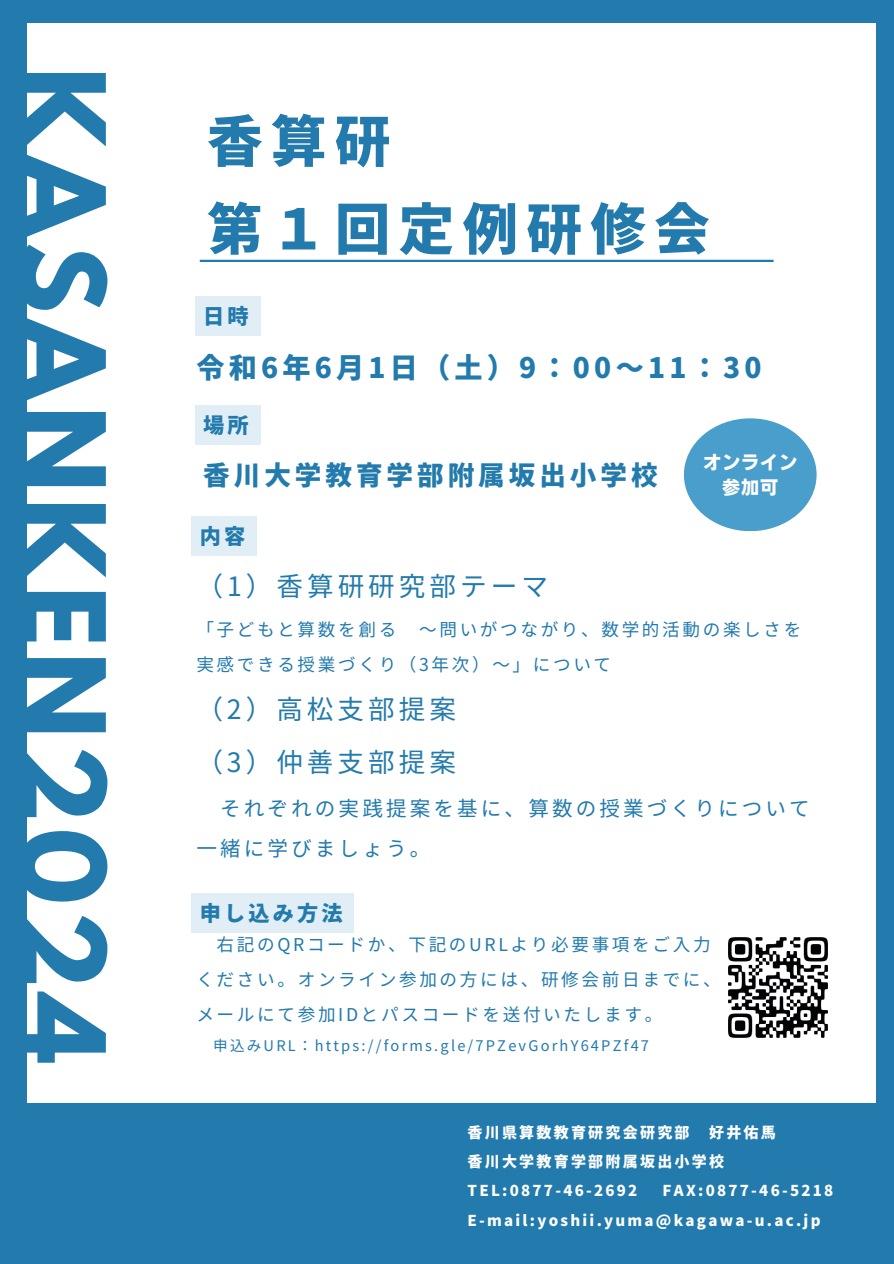
<style>
.page{position:relative;width:894px;height:1264px;background:#fff}
.page>*{position:absolute;margin:0;border:0;box-sizing:border-box;transform-origin:0 0}
.t1{font:700 105px "League Spartan";letter-spacing:.05em;color:#227aad}
.t2{font:900 55.5px/87.8px "Noto Sans JP";letter-spacing:.15em;color:#227aad}
.t3{font:900 28.05px "Noto Sans JP";letter-spacing:.15em;color:#227aad}
.t4{font:26.55px/52.8px "Noto Sans JP";letter-spacing:.15em;color:#227aad}
.t5{font:900 26.55px "Noto Sans JP";letter-spacing:.15em;color:#227aad}
.t6{font:900 21.15px "Noto Sans JP";letter-spacing:.15em;color:#227aad}
.t7{font:20.55px/40.5px "Noto Sans JP";letter-spacing:.15em;color:#227aad}
.t8{font:18px/24.8px "Nud Motoya Cedar Std W6";letter-spacing:.055em;color:#fff;text-align:center}
.t9{font:17.55px/34.8px "Noto Sans JP";letter-spacing:.15em;color:#227aad}
.t10{font:900 15px "Noto Sans JP";letter-spacing:.15em;color:#fff}
.t11{font:14.55px "Noto Sans JP";letter-spacing:.15em;color:#227aad}
</style>
<div class="page">
<div style="left:0;top:0;width:893px;height:1263px;background:#227aad"></div>
<div style="left:27px;top:23px;width:848px;height:1079px;background:#fff"></div>
<hr style="left:200px;top:260px;width:573px;height:2px;background:#227aad">
<div style="left:683px;top:418px;width:133px;height:113px;background:#4a9ecc;border-radius:50%"></div>
<img style="left:728px;top:937px;width:100px;height:101px">
<div style="left:195px;top:296px;width:65px;height:40px;background:#e1eef5"></div>
<div style="left:195px;top:404px;width:65px;height:40px;background:#e1eef5"></div>
<div style="left:191px;top:515px;width:66px;height:40px;background:#e1eef5"></div>
<div style="left:191px;top:893px;width:163px;height:39px;background:#e1eef5"></div>
<h6 class="t1" style="left:114px;top:67px;width:1001px;rotate:90deg">KASANKEN2024</h6>
<h3 class="t2" style="left:207px;top:94px;width:504px">香算研<br>第１回定例研修会</h3>
<h4 class="t6" style="left:203px;top:299px;width:47px">日時</h4>
<h5 class="t3" style="left:196px;top:345px;width:566px">令和6年6月 1日（土）9：00～11：30</h5>
<h3 class="t6" style="left:203px;top:408px;width:47px">場所</h3>
<h4 class="t5" style="left:203px;top:454px;width:455px">香川大学教育学部附属坂出小学校</h4>
<h2 class="t8" style="left:703px;top:450px;width:96px">オンライン参加可</h2>
<p class="t6" style="left:200px;top:519px;width:47px">内容</p>
<p class="t4" style="left:196px;top:559px;width:353px">（1）香算研研究部テーマ</p>
<p class="t9" style="left:196px;top:611px;width:201px">「子どもと算数を創る</p>
<p class="t9" style="left:196px;top:611px;width:606px;text-indent:223px">～問いがつながり、数学的活動の楽しさを実感できる授業づくり（3年次）～」について</p>
<p class="t4" style="left:196px;top:681px;width:261px">（2）高松支部提案（3）仲善支部提案</p>
<p class="t7" style="left:196px;top:787px;width:614px;text-indent:24px">それぞれの実践提案を基に、算数の授業づくりについて一緒に学びましょう。</p>
<p class="t6" style="left:200px;top:896px;width:144px">申し込み方法</p>
<p class="t9" style="left:196px;top:926px;width:526px;text-indent:20px">右記のQRコードか、下記のURLより必要事項をご入力ください。オンライン参加の方には、研修会前日までに、メールにて参加IDとパスコードを送付いたします。</p>
<p class="t11" style="left:213px;top:1034px;width:437px">申込みURL：https://forms.gle/7PZevGorhY64PZf47</p>
<h4 class="t10" style="left:467px;top:1120px;width:223px">香川県算数教育研究会研究部</h4>
<h4 class="t10" style="left:709px;top:1120px;width:67px">好井佑馬</h4>
<p class="t10" style="left:467px;top:1149px;width:258px">香川大学教育学部附属坂出小学校</p>
<h6 class="t10" style="left:467px;top:1178px;width:171px">TEL:0877-46-2692</h6>
<h6 class="t10" style="left:662px;top:1178px;width:172px">FAX:0877-46-5218</h6>
<h1 class="t10" style="left:467px;top:1208px;width:354px">E-mail:yoshii.yuma@kagawa-u.ac.jp</h1>
</div>
